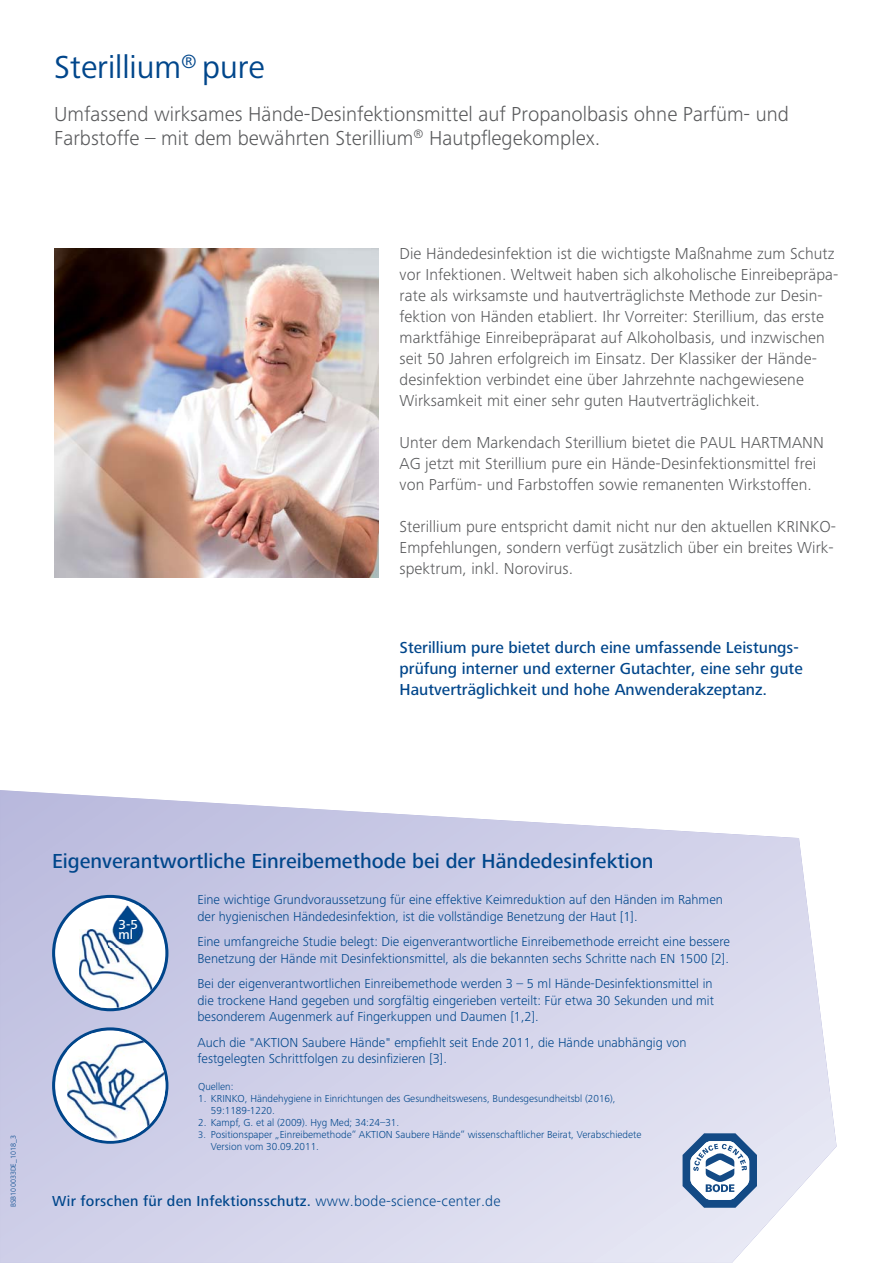
<style>
.page{position:relative;width:893px;height:1263px;background:#fff}
.page>*{position:absolute;margin:0;border:0;box-sizing:border-box;transform-origin:0 0}
.t1{font:33px "Frutiger Next LTW1 G";color:#00468b}
.t2{font:300 21px/24px "Frutiger Next LTW1 G";color:#58595b}
.t3{font:21px "Frutiger Next Pro Medium+FOZEPD";color:#00468b}
.t4{font:300 16.5px/21px "Frutiger Next LTW1 G";letter-spacing:.005em;color:#58595b}
.t5{font:500 16.5px/21px "Frutiger Next LTW1 G";color:#00468b}
.t6{font:15px "Frutiger Next Pro Medium+FOZEPD";letter-spacing:.015em;color:#00468b}
.t7{font:13.5px/16.5px "Frutiger Next LTW1 G Light+KDNQLH";color:#00468b}
.t8{font:13.5px/10.5px "Frutiger Next LTW1 G Medium+SCCFYK";color:#fff}
.t9{font:10.5px/12px "Frutiger Next Pro Light+FEJDZK";color:#00468b}
.t10{font:7.5px "Frutiger Next LTW1 G Light+KDNQLH";letter-spacing:.005em;color:#00468b}
.s1{font-family:"Frutiger Next LTW1 G Light+KDNQLH";font-size:9.75px}
.s2{font-family:"Frutiger Next LTW1 G Light+KDNQLH"}
</style>
<div class="page">
<img style="left:54px;top:249px;width:324px;height:328px">
<svg style="left:0;top:790px;width:837px;height:473px;background:#d5d5eb"></svg>
<svg style="left:683px;top:1133px;width:74px;height:74px"></svg>
<svg style="left:52px;top:1027px;width:116px;height:117px"></svg>
<img style="left:67px;top:1033px;width:98px;height:108px">
<svg style="left:52px;top:895px;width:116px;height:116px"></svg>
<h1 class="t1" style="left:54px;top:54px;width:212px">Sterillium<sup>®</sup> pure</h1>
<p class="t2" style="left:54px;top:103px;width:736px">Umfassend wirksames Hände-Desinfektionsmittel auf Propanolbasis ohne Parfüm- und<br>Farbstoffe – mit dem bewährten Sterillium<sup>®</sup> Hautpflegekomplex.</p>
<p class="t4" style="left:400px;top:244px;width:440px">Die Händedesinfektion ist die wichtigste Maßnahme zum Schutz vor Infektionen. Weltweit haben sich alkoholische Einreibepräpa&shy;rate als wirksamste und hautverträglichste Methode zur Desin&shy;fektion von Händen etabliert. Ihr Vorreiter: Sterillium, das erste marktfähige Einreibepräparat auf Alkoholbasis, und inzwischen seit 50 Jahren erfolgreich im Einsatz. Der Klassiker der Hände&shy;desinfektion verbindet eine über Jahrzehnte nachgewiesene Wirksamkeit mit einer sehr guten Hautverträglichkeit.</p>
<p class="t4" style="left:400px;top:433px;width:426px">Unter dem Markendach Sterillium bietet die PAUL HARTMANN<br>AG jetzt mit Sterillium pure ein Hände-Desinfektionsmittel frei von Parfüm- und Farbstoffen sowie remanenten Wirkstoffen.</p>
<p class="t4" style="left:400px;top:517px;width:438px">Sterillium pure entspricht damit nicht nur den aktuellen KRINKO-<br>Empfehlungen, sondern verfügt zusätzlich über ein breites Wirk&shy;spektrum, inkl. Norovirus.</p>
<p class="t5" style="left:400px;top:638px;width:405px">Sterillium pure bietet durch eine umfassende Leistungs&shy;prüfung interner und externer Gutachter, eine sehr gute<br>Hautverträglichkeit und hohe Anwenderakzeptanz.</p>
<p class="t10" style="left:10px;top:1207px;width:73px;rotate:-90deg">BSB100033DE_1018_3</p>
<p class="t3" style="left:52px;top:852px;width:603px">Eigenverantwortliche Einreibemethode bei der Händedesinfektion</p>
<p class="t8" style="left:119px;top:919px;width:21px">3-5 ml</p>
<p class="t7" style="left:197px;top:892px;width:527px">Eine wichtige Grundvoraussetzung für eine effektive Keimreduktion auf den Händen im Rahmen der hygienischen Händedesinfektion, ist die vollständige Benetzung der Haut [1].</p>
<p class="t7" style="left:197px;top:934px;width:534px">Eine umfangreiche Studie belegt: Die eigenverantwortliche Einreibemethode erreicht eine bessere<br>Benetzung der Hände mit Desinfektionsmittel, als die bekannten sechs Schritte nach EN 1500 [2].</p>
<p class="t7" style="left:197px;top:976px;width:518px;text-align:justify">Bei der eigenverantwortlichen Einreibemethode werden 3 – 5 ml Hände-Desinfektionsmittel in die trockene Hand gegeben und sorgfältig eingerieben verteilt: Für etwa 30 Sekunden und mit besonderem Augenmerk auf Fingerkuppen und Daumen [1,2].</p>
<p class="t7" style="left:197px;top:1035px;width:491px">Auch die "AKTION Saubere Hände" empfiehlt seit Ende 2011, die Hände unabhängig von festgelegten Schrittfolgen zu desinfizieren [3].</p>
<p class="t9" style="left:198px;top:1081px;width:37px">Quellen:</p>
<p class="t9" style="left:211px;top:1093px;width:406px;text-indent:-13px">1. KRINKO, Händehygiene in Einrichtungen des Gesundheitswesens, Bundesgesundheitsbl (2016),<br>59:1189-1220.</p>
<p class="t9" style="left:198px;top:1117px;width:203px">2. Kampf, G. et al (2009). Hyg Med; 34:24–31.</p>
<p class="t9" style="left:211px;top:1129px;width:432px;text-indent:-13px"><span class="s1">3.</span> Positionspaper „Einreibemethode“ AKTION Saubere Hände“ wissenschaftlicher Beirat, Verabschiedete<br>Version vom 30.09.2011.</p>
<p class="t6" style="left:52px;top:1195px;width:450px">Wir forschen für den Infektionsschutz. <span class="s2">www.bode-science-center.de</span></p>
</div>
